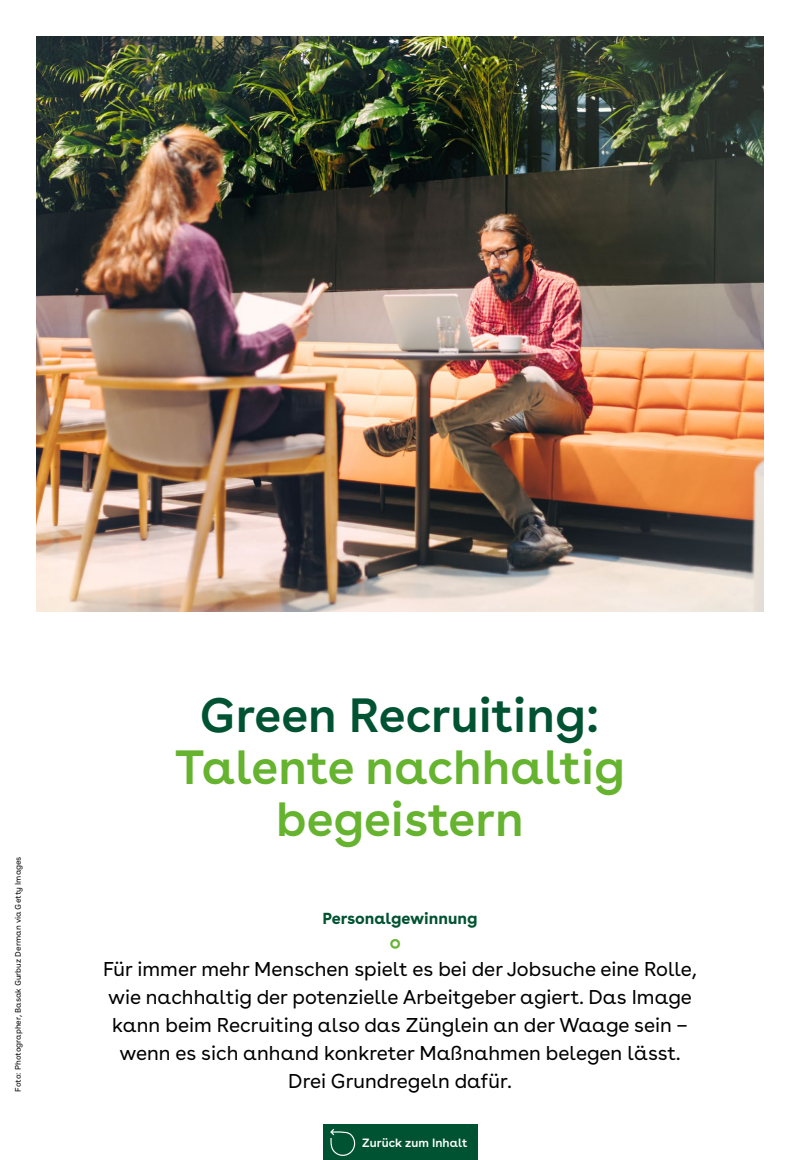
<style>
.page{position:relative;width:800px;height:1160px;background:#fff}
.page>*{position:absolute;margin:0;border:0;box-sizing:border-box;transform-origin:0 0}
.t1{font:600 48px/52px "AOK Buenos Aires";color:#65b32e;text-align:center}
.t2{font:600 48px "AOK Buenos Aires";color:#005332}
.t3{font:20px/28px "AOK Buenos Aires";color:#000;text-align:center}
.t4{font:19px "AOK Icon Font";color:#65b32e}
.t5{font:700 16px "AOK Buenos Aires";letter-spacing:-.005em;color:#005332}
.t6{font:600 12px "AOK Buenos Aires";color:#fff}
.t7{font:8px "AOK Buenos Aires Text";color:#000}
</style>
<div class="page">
<img style="left:36px;top:36px;width:728px;height:576px">
<div style="left:323px;top:1124px;width:155px;height:36px;background:#005332"></div>
<svg style="left:330px;top:1129px;width:26px;height:27px"></svg>
<p class="t7" style="left:12px;top:1092px;width:237px;rotate:-90deg">Foto: Photographer, Basak Gurbuz Derman via Getty Images</p>
<h1 class="t2" style="left:200px;top:675px;width:402px">Green Recruiting:</h1>
<h1 class="t1" style="left:175px;top:736px;width:451px">Talente nachhaltig begeistern</h1>
<p class="t5" style="left:323px;top:905px;width:156px">Personalgewinnung</p>
<p class="t4" style="left:390px;top:933px;width:12px">k</p>
<p class="t3" style="left:103px;top:953px;width:595px">Für immer mehr Menschen spielt es bei der Jobsuche eine Rolle, wie nachhaltig der potenzielle Arbeitgeber agiert. Das Image kann beim Recruiting also das Zünglein an der Waage sein – wenn es sich anhand konkreter Maßnahmen belegen lässt.<br>Drei Grundregeln dafür.</p>
<p class="t6" style="left:362px;top:1132px;width:107px">Zurück zum Inhalt</p>
</div>
